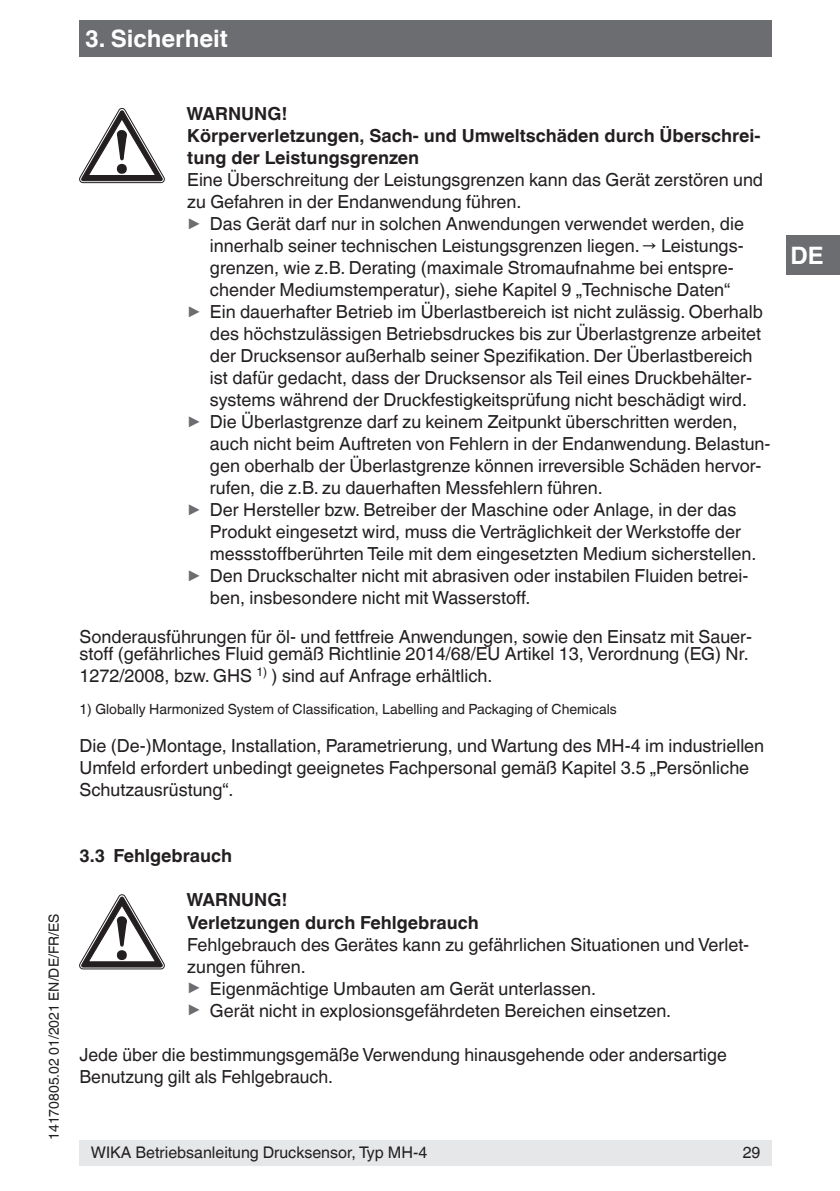
<style>
.page{position:relative;width:840px;height:1191px;background:#fff}
.page>*{position:absolute;margin:0;border:0;box-sizing:border-box;transform-origin:0 0}
.t1{font:700 24px "Helvetica World";color:#fff}
.t2{font:18px/22px "Helvetica World";color:#231f20}
.t3{font:700 18px/22px "Helvetica World";color:#231f20}
.t4{font:16px "Helvetica World";color:#231f20}
.t5{font:14px "Helvetica World";color:#231f20}
.s1{font-size:17.8px;color:#6c6d70}
</style>
<div class="page">
<div style="left:79px;top:1140px;width:692px;height:25px;background:#e6e7e9"></div>
<div style="left:785px;top:236px;width:54px;height:39px;background:#6c6d70"></div>
<div style="left:79px;top:20px;width:692px;height:37px;background:#6c6d70"></div>
<svg style="left:79px;top:108px;width:85px;height:75px"></svg>
<svg style="left:79px;top:894px;width:85px;height:75px"></svg>
<h1 class="t1" style="left:85px;top:25px;width:144px">3. Sicherheit</h1>
<p class="t5" style="left:46px;top:1140px;width:228px;rotate:-90deg">14170805.02 01/2021 EN/DE/FR/ES</p>
<p class="t3" style="left:186px;top:103px;width:575px">WARNUNG!<br>Körperverletzungen, Sach- und Umweltschäden durch Überschrei&shy;tung der Leistungsgrenzen</p>
<p class="t2" style="left:187px;top:169px;width:577px">Eine Überschreitung der Leistungsgrenzen kann das Gerät zerstören und zu Gefahren in der Endanwendung führen.<br><span class="s1">▶</span> Das Gerät darf nur in solchen Anwendungen verwendet werden, die</p>
<p class="t2" style="left:210px;top:235px;width:535px">innerhalb seiner technischen Leistungsgrenzen liegen. → Leistungs-</p>
<p class="t2" style="left:210px;top:257px;width:525px">grenzen, wie z.B. Derating (maximale Stromaufnahme bei entspre-</p>
<p class="t2" style="left:210px;top:279px;width:521px">chender Mediumstemperatur), siehe Kapitel 9 „Technische Daten“</p>
<p class="t2" style="left:187px;top:301px;width:576px"><span class="s1">▶</span> Ein dauerhafter Betrieb im Überlastbereich ist nicht zulässig. Oberhalb</p>
<p class="t2" style="left:210px;top:323px;width:552px">des höchstzulässigen Betriebsdruckes bis zur Überlastgrenze arbeitet</p>
<p class="t2" style="left:210px;top:345px;width:543px">der Drucksensor außerhalb seiner Spezifikation. Der Überlastbereich</p>
<p class="t2" style="left:210px;top:367px;width:543px">ist dafür gedacht, dass der Drucksensor als Teil eines Druckbehälter-</p>
<p class="t2" style="left:210px;top:389px;width:538px">systems während der Druckfestigkeitsprüfung nicht beschädigt wird.</p>
<p class="t2" style="left:187px;top:411px;width:551px"><span class="s1">▶</span> Die Überlastgrenze darf zu keinem Zeitpunkt überschritten werden,</p>
<p class="t2" style="left:210px;top:433px;width:561px">auch nicht beim Auftreten von Fehlern in der Endanwendung. Belastun-</p>
<p class="t2" style="left:210px;top:455px;width:553px">gen oberhalb der Überlastgrenze können irreversible Schäden hervor-</p>
<p class="t2" style="left:210px;top:477px;width:394px">rufen, die z.B. zu dauerhaften Messfehlern führen.</p>
<p class="t2" style="left:187px;top:499px;width:550px"><span class="s1">▶</span> Der Hersteller bzw. Betreiber der Maschine oder Anlage, in der das</p>
<p class="t2" style="left:210px;top:521px;width:532px">Produkt eingesetzt wird, muss die Verträglichkeit der Werkstoffe der</p>
<p class="t2" style="left:210px;top:543px;width:547px">messstoffberührten Teile mit dem eingesetzten Medium sicherstellen.</p>
<p class="t2" style="left:187px;top:565px;width:562px"><span class="s1">▶</span> Den Druckschalter nicht mit abrasiven oder instabilen Fluiden betrei-</p>
<p class="t2" style="left:210px;top:587px;width:322px">ben, insbesondere nicht mit Wasserstoff.</p>
<p class="t2" style="left:79px;top:628px;width:673px;line-height:17px">Sonderausführungen für öl- und fettfreie Anwendungen, sowie den Einsatz mit Sauer&shy;stoff (gefährliches Fluid gemäß Richtlinie 2014/68/EU Artikel 13, Verordnung (EG) Nr.</p>
<p class="t2" style="left:79px;top:665px;width:414px">1272/2008, bzw. GHS <sup>1)</sup> ) sind auf Anfrage erhältlich.</p>
<p class="t5" style="left:79px;top:701px;width:538px">1) Globally Harmonized System of Classification, Labelling and Packaging of Chemicals</p>
<p class="t2" style="left:79px;top:735px;width:686px">Die (De-)Montage, Installation, Parametrierung, und Wartung des MH-4 im industriellen<br>Umfeld erfordert unbedingt geeignetes Fachpersonal gemäß Kapitel 3.5 „Persönliche<br>Schutzausrüstung“.</p>
<p class="t3" style="left:79px;top:845px;width:154px">3.3 Fehlgebrauch</p>
<p class="t3" style="left:186px;top:889px;width:293px">WARNUNG!<br>Verletzungen durch Fehlgebrauch</p>
<p class="t2" style="left:187px;top:933px;width:563px">Fehlgebrauch des Gerätes kann zu gefährlichen Situationen und Verlet&shy;zungen führen.<br><span class="s1">▶</span> Eigenmächtige Umbauten am Gerät unterlassen.<br><span class="s1">▶</span> Gerät nicht in explosionsgefährdeten Bereichen einsetzen.</p>
<p class="t2" style="left:79px;top:1043px;width:648px">Jede über die bestimmungsgemäße Verwendung hinausgehende oder andersartige<br>Benutzung gilt als Fehlgebrauch.</p>
<p class="t4" style="left:91px;top:1143px;width:338px">WIKA Betriebsanleitung Drucksensor, Typ MH-4</p>
<p class="t4" style="left:742px;top:1143px;width:19px">29</p>
<h1 class="t1" style="left:789px;top:242px;width:35px">DE</h1>
</div>
